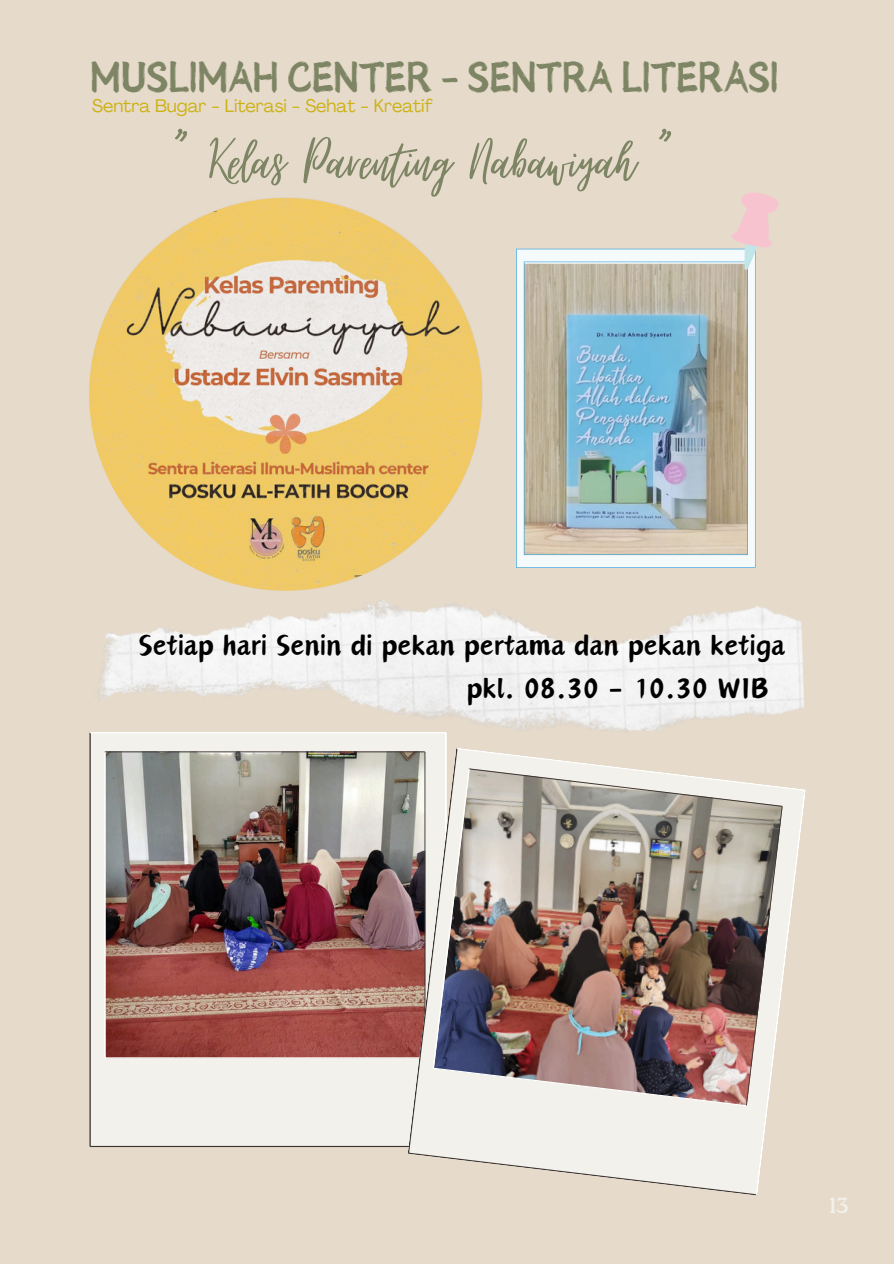
<style>
.page{position:relative;width:894px;height:1264px;background:#fff}
.page>*{position:absolute;margin:0;border:0;box-sizing:border-box;transform-origin:0 0}
.t1{font:75px "Virtual";color:#7e8564}
.t2{font:39.45px "Canva Yi Cai Latin";letter-spacing:-.02em;color:#7e8564}
.t3{font:36px "Canva Oriental Brush";color:#000001}
.t4{font:21.9px "Roca Two";color:#f2f1eb}
.t5{font:18px "Agrandir";color:#ccb213}
</style>
<div class="page">
<div style="left:0;top:0;width:893px;height:1263px;background:#e6dacb"></div>
<img style="left:89px;top:198px;width:393px;height:392px">
<img style="left:90px;top:732px;width:356px;height:414px">
<img style="left:516px;top:249px;width:239px;height:319px">
<svg style="left:729px;top:193px;width:49px;height:77px"></svg>
<svg style="left:407px;top:748px;width:25px;height:409px;background:#b8a7a2"></svg>
<img style="left:432px;top:747px;width:373px;height:448px">
<img style="left:92px;top:599px;width:712px;height:135px">
<p class="t2" style="left:89px;top:58px;width:690px">MUSLIMAH CENTER - SENTRA LITERASI</p>
<p class="t1" style="left:171px;top:121px;width:505px">“ Kelas Parenting Nabawiyah “</p>
<p class="t5" style="left:92px;top:98px;width:342px">Sentra Bugar - Literasi - Sehat - Kreatif</p>
<h3 class="t3" style="left:138px;top:630px;width:648px">Setiap hari Senin di pekan pertama dan pekan ketiga</h3>
<h3 class="t3" style="left:466px;top:672px;width:304px">pkl. 08.30 - 10.30 WIB</h3>
<p class="t4" style="left:828px;top:1192px;width:22px">13</p>
</div>
